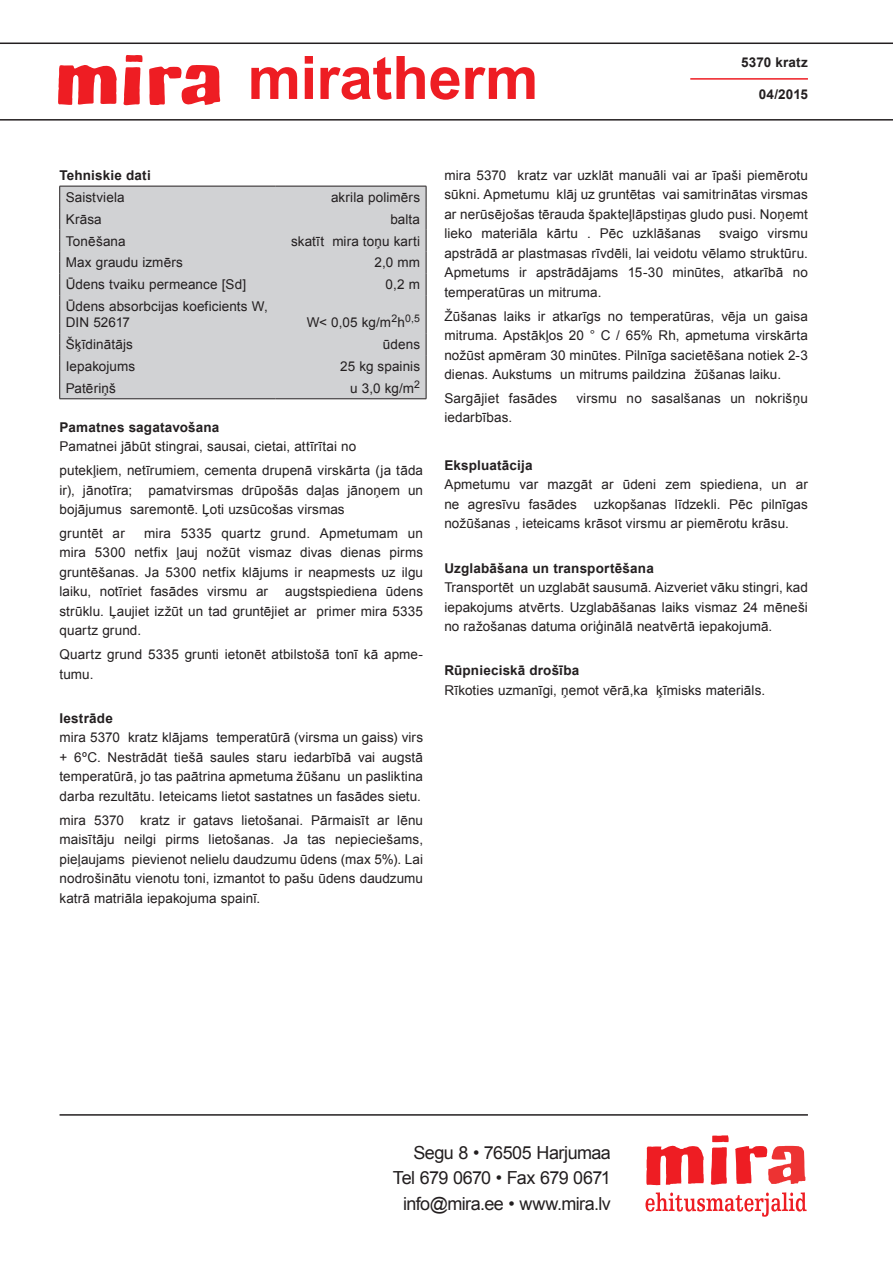
<style>
.page{position:relative;width:893px;height:1263px;background:#fff}
.page>*{position:absolute;margin:0;border:0;box-sizing:border-box;transform-origin:0 0}
.TYPE_OVERSKRIFT{font:700 60px "Arial";letter-spacing:-.005em;color:#ee1d23}
.t1{font:18px "Arial";letter-spacing:-.03em;color:#231f20}
.brød_bs{font:13.5px/19.5px "Arial";letter-spacing:.005em;color:#231f20;text-align:justify}
.brød_bs-2{font:700 13.5px "Arial";letter-spacing:.015em;color:#231f20}
.BRØD{font:700 13.5px "Arial";letter-spacing:.015em;color:#231f20}
</style>
<div class="page">
<div style="left:60px;top:187px;width:366px;height:211px;background:#d1d2d4"></div>
<hr style="left:60px;top:186px;width:215px;height:1px;background:#231f20">
<hr style="left:275px;top:186px;width:151px;height:1px;background:#231f20">
<svg style="left:59px;top:186px;width:1px;height:109px"></svg>
<svg style="left:426px;top:186px;width:1px;height:109px"></svg>
<hr style="left:59px;top:295px;width:1px;height:38px;background:#231f20">
<hr style="left:426px;top:295px;width:1px;height:38px;background:#231f20">
<svg style="left:59px;top:333px;width:1px;height:66px"></svg>
<svg style="left:426px;top:333px;width:1px;height:66px"></svg>
<hr style="left:60px;top:398px;width:215px;height:1px;background:#231f20">
<hr style="left:275px;top:398px;width:151px;height:1px;background:#231f20">
<hr style="left:60px;top:1114px;width:748px;height:2px;background:#231f20">
<hr style="left:0;top:119px;width:893px;height:2px;background:#231f20">
<hr style="left:0;top:43px;width:893px;height:1px;background:#231f20">
<svg style="left:58px;top:65px;width:59px;height:40px"></svg>
<svg style="left:149px;top:65px;width:72px;height:40px"></svg>
<svg style="left:123px;top:55px;width:20px;height:51px"></svg>
<svg style="left:645px;top:1192px;width:162px;height:25px"></svg>
<svg style="left:646px;top:1146px;width:58px;height:39px"></svg>
<svg style="left:711px;top:1135px;width:18px;height:50px"></svg>
<svg style="left:735px;top:1146px;width:70px;height:38px"></svg>
<hr style="left:690px;top:78px;width:118px;height:2px;background:#ee1d23">
<p class="TYPE_OVERSKRIFT" style="left:248px;top:38px;width:292px">miratherm</p>
<p class="BRØD" style="left:741px;top:53px;width:68px">5370 kratz</p>
<p class="BRØD" style="left:759px;top:86px;width:51px">04/2015</p>
<p class="brød_bs-2" style="left:60px;top:166px;width:93px">Tehniskie dati</p>
<p class="brød_bs" style="left:66px;top:188px;width:60px">Saistviela</p>
<p class="brød_bs" style="left:331px;top:188px;width:91px">akrila polimērs</p>
<p class="brød_bs" style="left:66px;top:209px;width:38px">Krāsa</p>
<p class="brød_bs" style="left:390px;top:209px;width:31px">balta</p>
<p class="brød_bs" style="left:66px;top:231px;width:61px">Tonēšana</p>
<p class="brød_bs" style="left:291px;top:231px;width:130px">skatīt mira toņu karti</p>
<p class="brød_bs" style="left:66px;top:253px;width:119px">Max graudu izmērs</p>
<p class="brød_bs" style="left:375px;top:253px;width:47px">2,0 mm</p>
<p class="brød_bs" style="left:66px;top:275px;width:182px">Ūdens tvaiku permeance [Sd]</p>
<p class="brød_bs" style="left:386px;top:275px;width:36px">0,2 m</p>
<p class="brød_bs" style="left:66px;top:298px;width:204px;line-height:16.2px">Ūdens absorbcijas koeficients W,<br>DIN 52617</p>
<p class="brød_bs" style="left:307px;top:313px;width:115px">W&lt; 0,05 kg/m<sup>2</sup>h<sup>0,5</sup></p>
<p class="brød_bs" style="left:66px;top:335px;width:69px">Šķīdinātājs</p>
<p class="brød_bs" style="left:383px;top:335px;width:39px">ūdens</p>
<p class="brød_bs" style="left:66px;top:357px;width:71px">Iepakojums</p>
<p class="brød_bs" style="left:340px;top:357px;width:81px">25 kg spainis</p>
<p class="brød_bs" style="left:66px;top:378px;width:52px">Patēriņš</p>
<p class="brød_bs" style="left:350px;top:378px;width:71px">u 3,0 kg/m<sup>2</sup></p>
<p class="brød_bs-2" style="left:60px;top:418px;width:161px">Pamatnes sagatavošana</p>
<p class="brød_bs" style="left:60px;top:437px;width:298px">Pamatnei jābūt stingrai, sausai, cietai, attīrītai no</p>
<p class="brød_bs" style="left:60px;top:461px;width:365px">putekļiem, netīrumiem, cementa drupenā virskārta (ja tāda ir), jānotīra; pamatvirsmas drūpošās daļas jānoņem un bojājumus saremontē. Ļoti uzsūcošas virsmas</p>
<p class="brød_bs" style="left:60px;top:523px;width:67px">gruntēt ar</p>
<p class="brød_bs" style="left:60px;top:523px;width:365px;text-indent:85px">mira 5335 quartz grund. Apmetumam un mira 5300 netfix ļauj nožūt vismaz divas dienas pirms gruntēšanas. Ja 5300 netfix klājums ir neapmests uz ilgu laiku, notīriet fasādes virsmu ar</p>
<p class="brød_bs" style="left:60px;top:582px;width:365px;text-indent:226px">augstspiediena ūdens strūklu. Ļaujiet izžūt un tad gruntējiet ar primer mira 5335 quartz grund.</p>
<p class="brød_bs" style="left:60px;top:645px;width:365px">Quartz grund 5335 grunti ietonēt atbilstošā tonī kā apme&shy;tumu.</p>
<p class="brød_bs-2" style="left:60px;top:709px;width:55px">Iestrāde</p>
<p class="brød_bs" style="left:60px;top:728px;width:365px">mira 5370 kratz klājams temperatūrā (virsma un gaiss) virs + 6ºC. Nestrādāt tiešā saules staru iedarbībā vai augstā temperatūrā, jo tas paātrina apmetuma žūšanu un pasliktina darba rezultātu. Ieteicams lietot sastatnes un fasādes sietu.</p>
<p class="brød_bs" style="left:60px;top:810px;width:365px">mira 5370 kratz ir gatavs lietošanai. Pārmaisīt ar lēnu maisītāju neilgi pirms lietošanas. Ja tas nepieciešams, pieļaujams pievienot nelielu daudzumu ūdens (max 5%). Lai nodrošinātu vienotu toni, izmantot to pašu ūdens daudzumu katrā matriāla iepakojuma spainī.</p>
<p class="brød_bs" style="left:444px;top:166px;width:365px">mira 5370 kratz var uzklāt manuāli vai ar īpaši piemērotu sūkni. Apmetumu klāj uz gruntētas vai samitrinātas virsmas ar nerūsējošas tērauda špakteļlāpstiņas gludo pusi. Noņemt lieko materiāla kārtu . Pēc uzklāšanas</p>
<p class="brød_bs" style="left:444px;top:224px;width:365px;text-indent:275px">svaigo virsmu apstrādā ar plastmasas rīvdēli, lai veidotu vēlamo struktūru.<br>Apmetums ir apstrādājams 15-30 minūtes, atkarībā no temperatūras un mitruma.</p>
<p class="brød_bs" style="left:444px;top:306px;width:365px">Žūšanas laiks ir atkarīgs no temperatūras, vēja un gaisa mitruma. Apstākļos 20 ° C / 65% Rh, apmetuma virskārta nožūst apmēram 30 minūtes. Pilnīga sacietēšana notiek 2-3 dienas. Aukstums un mitrums paildzina žūšanas laiku.</p>
<p class="brød_bs" style="left:444px;top:389px;width:114px">Sargājiet fasādes</p>
<p class="brød_bs" style="left:576px;top:389px;width:233px">virsmu no sasalšanas un nokrišņu</p>
<p class="brød_bs" style="left:444px;top:408px;width:69px">iedarbības.</p>
<p class="brød_bs-2" style="left:444px;top:456px;width:90px">Ekspluatācija</p>
<p class="brød_bs" style="left:444px;top:475px;width:365px">Apmetumu var mazgāt ar ūdeni zem spiediena, un ar ne agresīvu fasādes</p>
<p class="brød_bs" style="left:444px;top:495px;width:365px;text-indent:149px">uzkopšanas līdzekli. Pēc pilnīgas nožūšanas , ieteicams krāsot virsmu ar piemērotu krāsu.</p>
<p class="brød_bs-2" style="left:444px;top:559px;width:211px">Uzglabāšana un transportēšana</p>
<p class="brød_bs" style="left:444px;top:578px;width:365px">Transportēt un uzglabāt sausumā. Aizveriet vāku stingri, kad iepakojums atvērts. Uzglabāšanas laiks vismaz 24 mēneši no ražošanas datuma oriģinālā neatvērtā iepakojumā.</p>
<p class="brød_bs-2" style="left:444px;top:662px;width:136px">Rūpnieciskā drošība</p>
<p class="brød_bs" style="left:444px;top:680px;width:322px">Rīkoties uzmanīgi, ņemot vērā,ka ķīmisks materiāls.</p>
<p class="t1" style="left:413px;top:1141px;width:199px">Segu 8 • 76505 Harjumaa</p>
<p class="t1" style="left:393px;top:1166px;width:220px">Tel 679 0670 • Fax 679 0671</p>
<p class="t1" style="left:403px;top:1191px;width:209px">info@mira.ee • www.mira.lv</p>
</div>
